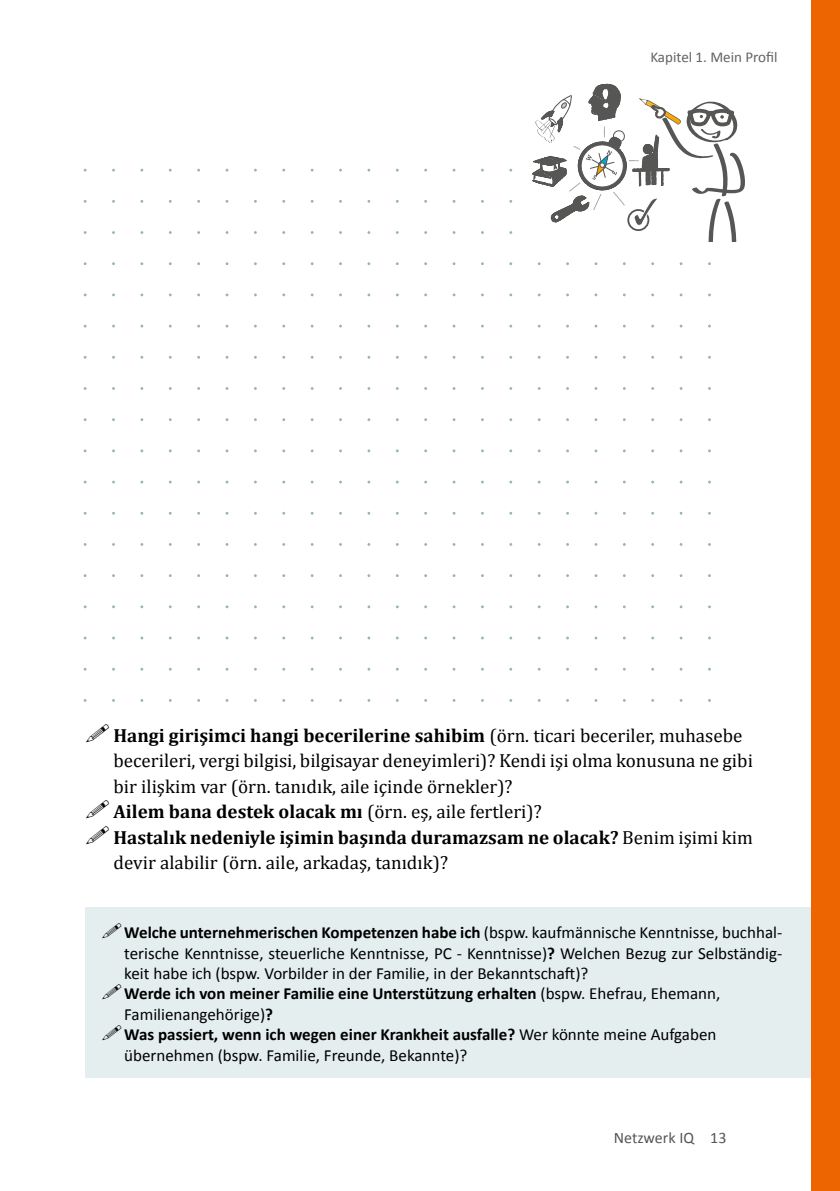
<style>
.page{position:relative;width:840px;height:1191px;background:#fff}
.page>*{position:absolute;margin:0;border:0;box-sizing:border-box;transform-origin:0 0}
._02_Fließtext{font:700 19px "Cambria";color:#000}
._02_Fließtext-2{font:19px "Cambria";color:#000}
._05_Infokasten{font:700 17px "Calibri";color:#000}
._05_Infokasten-2{font:17px/20.4px "Calibri";color:#000}
.t1{font:16px "Calibri";color:#565655}
.t2{font:15px "Calibri";color:#626261}
.s1{font-weight:400}
.s2{font-weight:700}
</style>
<div class="page">
<div style="left:85px;top:907px;width:754px;height:170px;background:#e4eeee"></div>
<div style="left:811px;top:0;width:28px;height:1191px;background:#ec6500"></div>
<div style="left:626px;top:209px;width:23px;height:22px;border:2px solid #565655;border-radius:50%"></div>
<svg style="left:638px;top:101px;width:107px;height:141px"></svg>
<svg style="left:532px;top:83px;width:136px;height:143px"></svg>
<p class="t2" style="left:650px;top:48px;width:129px">Kapitel 1. Mein Profil</p>
<p class="_02_Fließtext" style="left:113px;top:723px;width:630px">Hangi girişimci hangi becerilerine sahibim <span class="s1">(örn. ticari beceriler, muhasebe</span></p>
<p class="_02_Fließtext-2" style="left:113px;top:749px;width:640px">becerileri, vergi bilgisi, bilgisayar deneyimleri)? Kendi işi olma konusuna ne gibi</p>
<p class="_02_Fließtext-2" style="left:113px;top:775px;width:400px">bir ilişkim var (örn. tanıdık, aile içinde örnekler)?</p>
<p class="_02_Fließtext" style="left:113px;top:800px;width:429px">Ailem bana destek olacak mı <span class="s1">(örn. eş, aile fertleri)?</span></p>
<p class="_02_Fließtext" style="left:113px;top:825px;width:640px">Hastalık nedeniyle işimin başında duramazsam ne olacak? <span class="s1">Benim işimi kim</span></p>
<p class="_02_Fließtext-2" style="left:113px;top:851px;width:336px">devir alabilir (örn. aile, arkadaş, tanıdık)?</p>
<p class="_05_Infokasten" style="left:124px;top:922px;width:659px">Welche unternehmerischen Kompetenzen habe ich <span class="s1">(bspw. kaufmännische Kenntnisse, buchhal-</span></p>
<p class="_05_Infokasten-2" style="left:124px;top:942px;width:659px">terische Kenntnisse, steuerliche Kenntnisse, PC - Kenntnisse)<span class="s2">?</span> Welchen Bezug zur Selbständig&shy;keit habe ich (bspw. Vorbilder in der Familie, in der Bekanntschaft)?</p>
<p class="_05_Infokasten" style="left:124px;top:983px;width:597px">Werde ich von meiner Familie eine Unterstützung erhalten <span class="s1">(bspw. Ehefrau, Ehemann,</span></p>
<p class="_05_Infokasten-2" style="left:124px;top:1003px;width:150px">Familienangehörige)<span class="s2">?</span></p>
<p class="_05_Infokasten" style="left:124px;top:1024px;width:593px">Was passiert, wenn ich wegen einer Krankheit ausfalle? <span class="s1">Wer könnte meine Aufgaben</span></p>
<p class="_05_Infokasten-2" style="left:124px;top:1044px;width:344px">übernehmen (bspw. Familie, Freunde, Bekannte)?</p>
<p class="t1" style="left:613px;top:1128px;width:114px">Netzwerk IQ 13</p>
</div>
